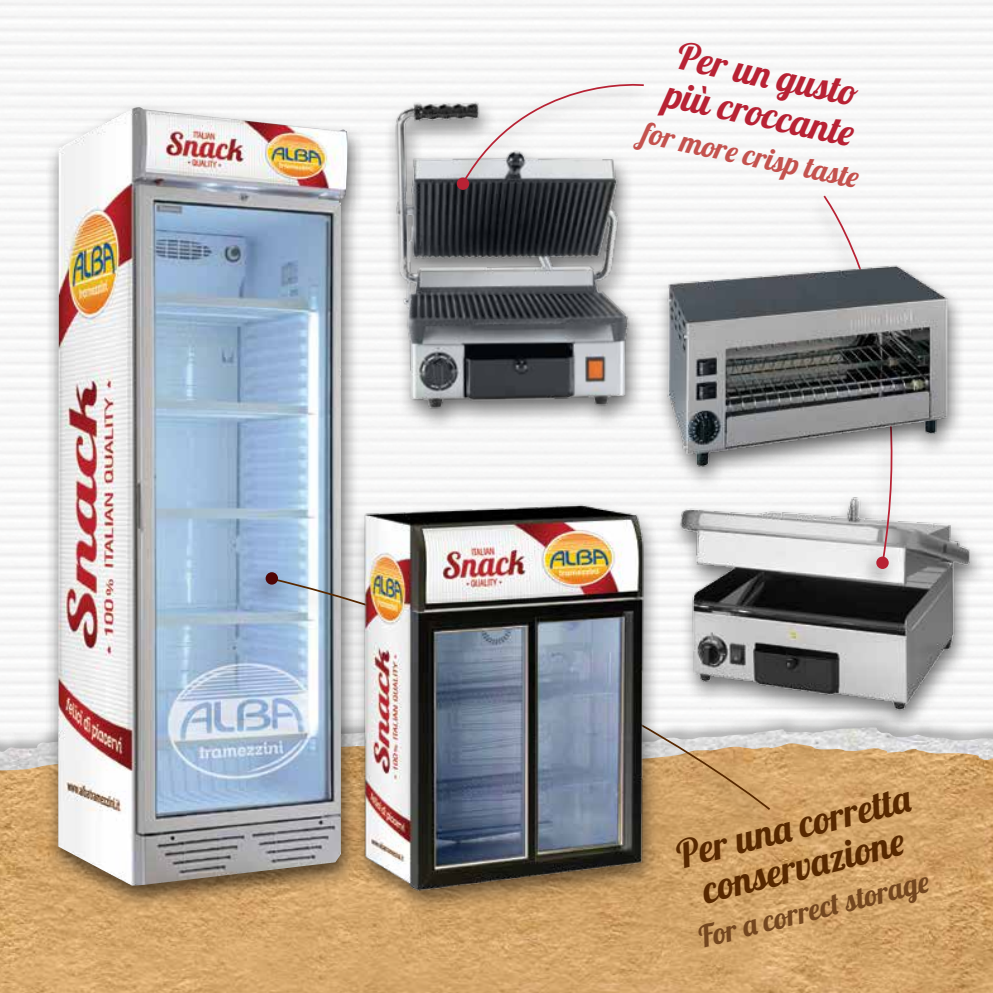
<style>
.page{position:relative;width:993px;height:993px;background:#fff}
.page>*{position:absolute;margin:0;border:0;box-sizing:border-box;transform-origin:0 0}
.t1{font:38.5px/40.2px "Lobster 1.4";color:#572800;text-align:center}
.t2{font:37.8px/39.9px "Lobster 1.4";color:#b82234}
.t3{font:29.93px "Lobster 1.4";color:#73461f}
.t4{font:29.93px "Lobster 1.4";color:#c4524e}
</style>
<div class="page">
<img style="left:0;top:773px;width:992px;height:219px">
<div style="left:0;top:708px;width:992px;height:65px;background:#000;opacity:.3"></div>
<img style="left:0;top:725px;width:44px;height:45px">
<div style="left:383px;top:97px;width:264px;height:335px;background:#000;opacity:.55"></div>
<img style="left:383px;top:93px;width:253px;height:307px">
<div style="left:44px;top:101px;width:322px;height:810px;background:#000;opacity:.6"></div>
<img style="left:58px;top:107px;width:291px;height:778px">
<div style="left:667px;top:492px;width:320px;height:241px;background:#000;opacity:.55"></div>
<img style="left:665px;top:481px;width:315px;height:240px">
<div style="left:246px;top:568px;width:533px;height:264px;background:#000;opacity:.4"></div>
<svg style="left:267px;top:576px;width:504px;height:234px"></svg>
<img style="left:344px;top:400px;width:314px;height:518px">
<div style="left:439px;top:76px;width:214px;height:134px;background:#000;opacity:.4"></div>
<svg style="left:460px;top:73px;width:185px;height:112px"></svg>
<div style="left:804px;top:190px;width:100px;height:400px;background:#000;opacity:.4"></div>
<svg style="left:822px;top:194px;width:98px;height:370px"></svg>
<div style="left:436px;top:171px;width:44px;height:43px;background:#000;opacity:.4"></div>
<div style="left:456px;top:177px;width:13px;height:13px;background:#b82234;border-radius:50%"></div>
<div style="left:856px;top:549px;width:43px;height:44px;background:#000;opacity:.4"></div>
<div style="left:876px;top:556px;width:12px;height:12px;background:#b82234;border-radius:50%"></div>
<div style="left:245px;top:565px;width:44px;height:43px;background:#000;opacity:.4"></div>
<div style="left:265px;top:572px;width:13px;height:12px;background:#4f0405;border-radius:50%"></div>
<div style="left:654px;top:259px;width:312px;height:231px;background:#000;opacity:.6"></div>
<img style="left:655px;top:259px;width:302px;height:214px">
<p class="t2" style="left:678px;top:34px;width:193px;rotate:12deg">Per un gusto più croccante</p>
<p class="t4" style="left:646px;top:113px;width:222px;rotate:12deg">for more crisp taste</p>
<p class="t1" style="left:672px;top:834px;width:240px;rotate:-14deg">Per una corretta conservaz ione</p>
<p class="t3" style="left:694px;top:918px;width:237px;rotate:-14deg">For a correct storage</p>
</div>
